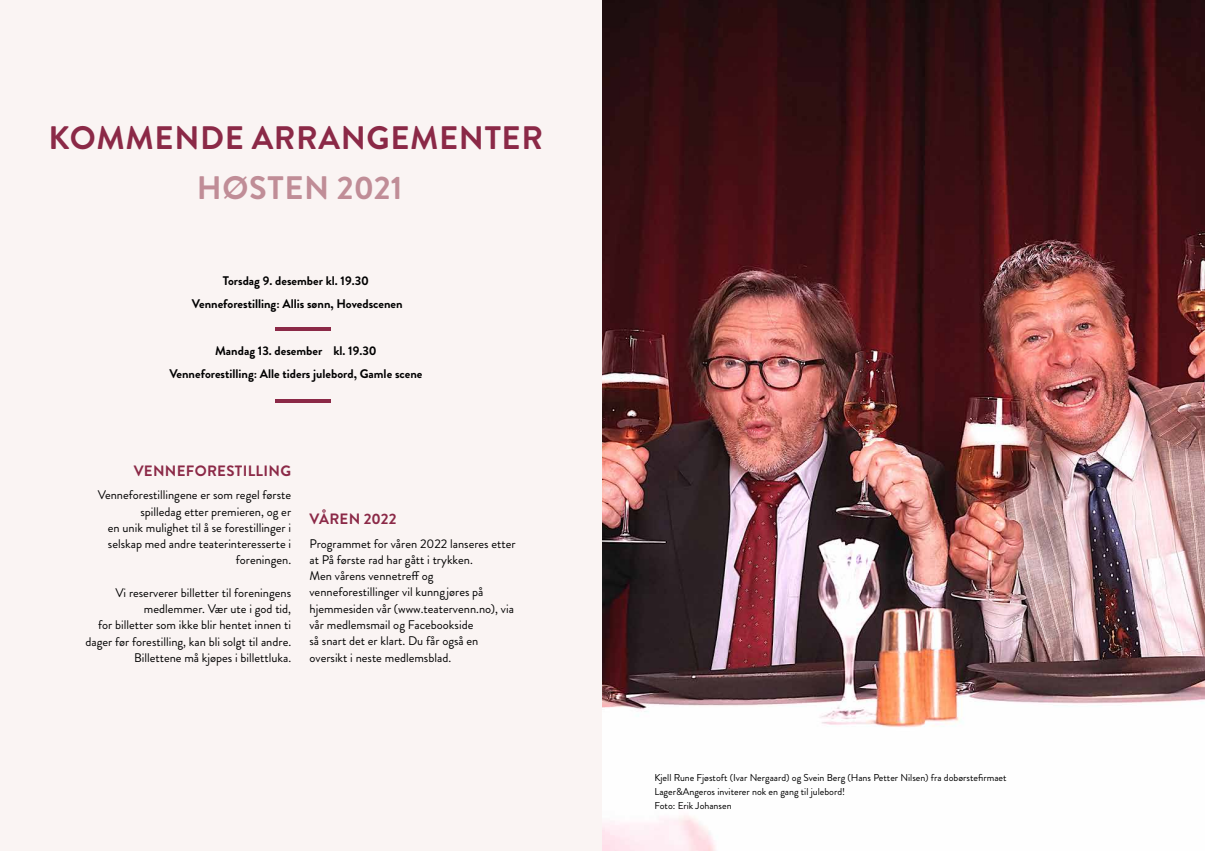
<style>
.page{position:relative;width:1205px;height:851px;background:#fff}
.page>*{position:absolute;margin:0;border:0;box-sizing:border-box;transform-origin:0 0}
.t1{font:700 32.5px "Brandon Grotesque";letter-spacing:.02em;color:#8b2947}
.t2{font:700 32.5px "Brandon Grotesque";letter-spacing:.02em;color:#c08d97}
.t3{font:700 15px "Brandon Grotesque";letter-spacing:.02em;color:#8b2947}
.t4{font:700 15px "Brandon Grotesque";color:#8b2947}
.t5{font:12.5px/16.2px "Brandon Grotesque";color:#000;text-align:right}
.t6{font:700 12.5px/23.4px "Brandon Grotesque";color:#000;text-align:center}
.t7{font:10px/13.8px "Brandon Grotesque";color:#000}
</style>
<div class="page">
<div style="left:0;top:0;width:602px;height:850px;background:#faf4f3"></div>
<hr style="left:275px;top:399px;width:56px;height:3px;background:#8b2947">
<hr style="left:275px;top:327px;width:56px;height:3px;background:#8b2947">
<img style="left:602px;top:0;width:603px;height:850px">
<h1 class="t1" style="left:49px;top:115px;width:496px">KOMMENDE ARRANGEMENTER</h1>
<h1 class="t2" style="left:197px;top:165px;width:207px">HØSTEN 2021</h1>
<p class="t6" style="left:192px;top:269px;width:212px">Torsdag 9. desember kl. 19.30<br>Venneforestilling: Allis sønn, Hovedscenen</p>
<p class="t6" style="left:169px;top:339px;width:255px">Mandag 13. desember kl. 19.30<br>Venneforestilling: Alle tiders julebord, Gamle scene</p>
<p class="t3" style="left:134px;top:460px;width:159px">VENNEFORESTILLING</p>
<p class="t5" style="left:98px;top:487px;width:195px">Venneforestillingene er som regel første spilledag etter premieren, og er<br>en unik mulighet til å se forestillinger i selskap med andre teaterinteresserte i foreningen.</p>
<p class="t5" style="left:86px;top:584px;width:207px">Vi reserverer billetter til foreningens medlemmer. Vær ute i god tid,<br>for billetter som ikke blir hentet innen ti dager før forestilling, kan bli solgt til andre.<br>Billettene må kjøpes i billettluka.</p>
<p class="t4" style="left:310px;top:508px;width:88px">VÅREN 2022</p>
<p class="t5" style="left:309px;top:535px;width:208px;text-align:left">Programmet for våren 2022 lanseres etter at På første rad har gått i trykken.<br>Men vårens vennetreff og venneforestillinger vil kunngjøres på hjemmesiden vår (www.teatervenn.no), via vår medlemsmail og Facebookside<br>så snart det er klart. Du får også en oversikt i neste medlemsblad.</p>
<p class="t7" style="left:654px;top:771px;width:353px">Kjell Rune Fjøstoft (Ivar Nergaard) og Svein Berg (Hans Petter Nilsen) fra dobørstefirmaet<br>Lager&amp;Angeros inviterer nok en gang til julebord!<br>Foto: Erik Johansen</p>
</div>
